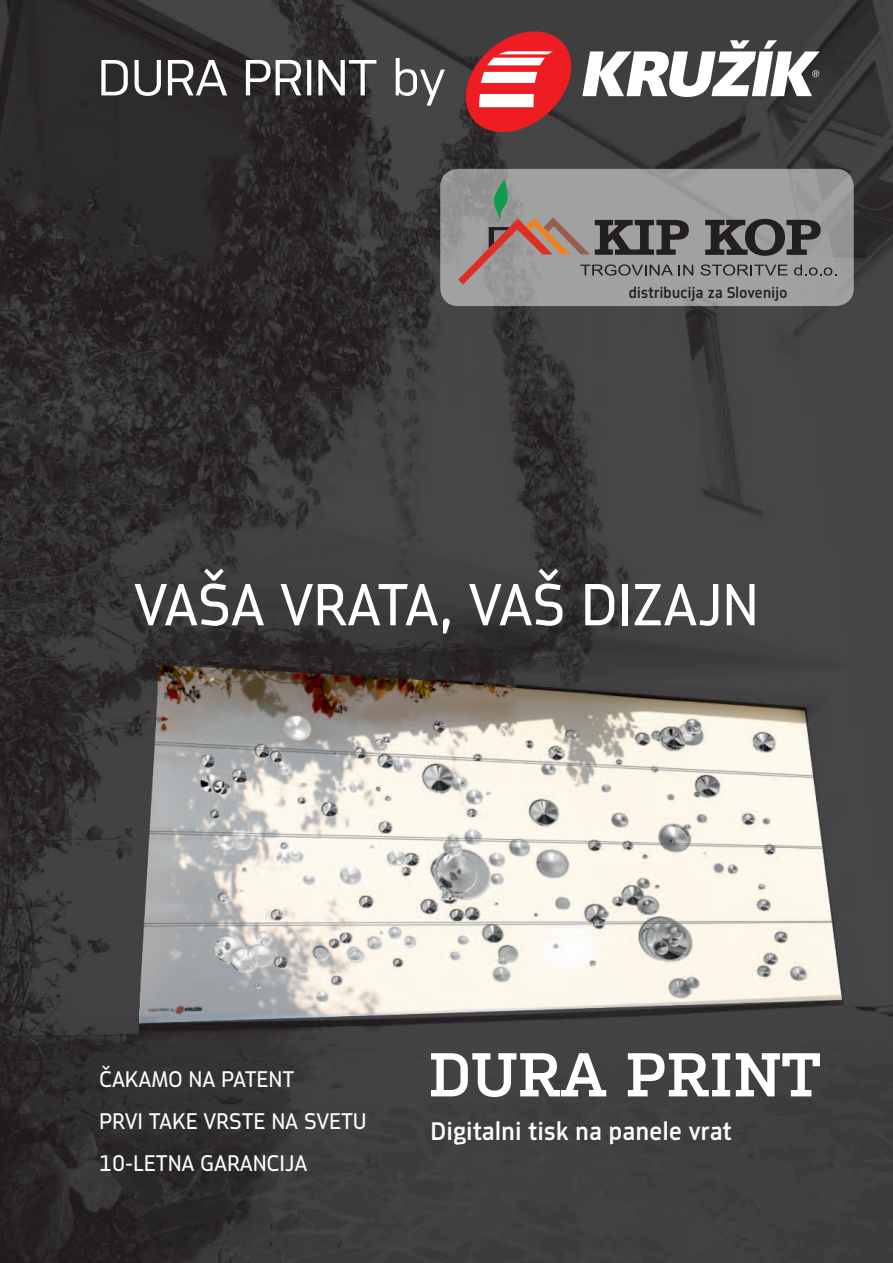
<style>
.page{position:relative;width:893px;height:1263px;background:#fff}
.page>*{position:absolute;margin:0;border:0;box-sizing:border-box;transform-origin:0 0}
.t1{font:63px "Metroflex Uni";letter-spacing:.02em;color:#fff}
.t2{font:500 27px "Metroflex Uni";letter-spacing:.02em;color:#fff}
.t3{font:24px/42px "Metroflex Uni";letter-spacing:.02em;color:#fff}
.t4{font:500 16.5px "Metroflex Uni";letter-spacing:.02em;color:#231f20}
</style>
<div class="page">
<img style="left:0;top:0;width:893px;height:1263px">
<svg style="left:459px;top:31px;width:361px;height:101px"></svg>
<svg style="left:101px;top:58px;width:344px;height:48px"></svg>
<svg style="left:431px;top:1053px;width:389px;height:44px"></svg>
<div style="left:440px;top:169px;width:414px;height:137px;background:linear-gradient(to right,#9d9d9e,#a0a0a0);border-radius:18px"></div>
<svg style="left:700px;top:264px;width:87px;height:12px"></svg>
<svg style="left:794px;top:265px;width:42px;height:11px"></svg>
<svg style="left:704px;top:218px;width:117px;height:39px;background:#605e5f"></svg>
<svg style="left:458px;top:179px;width:235px;height:106px;background:#948c8a"></svg>
<p class="t4" style="left:629px;top:283px;width:160px">distribucija za Slovenijo</p>
<h1 class="t1" style="left:135px;top:568px;width:625px">VAŠA VRATA, VAŠ DIZAJN</h1>
<p class="t3" style="left:99px;top:1058px;width:269px">ČAKAMO NA PATENT<br>PRVI TAKE VRSTE NA SVETU<br>10-LETNA GARANCIJA</p>
<p class="t2" style="left:431px;top:1115px;width:302px">Digitalni tisk na panele vrat</p>
</div>
